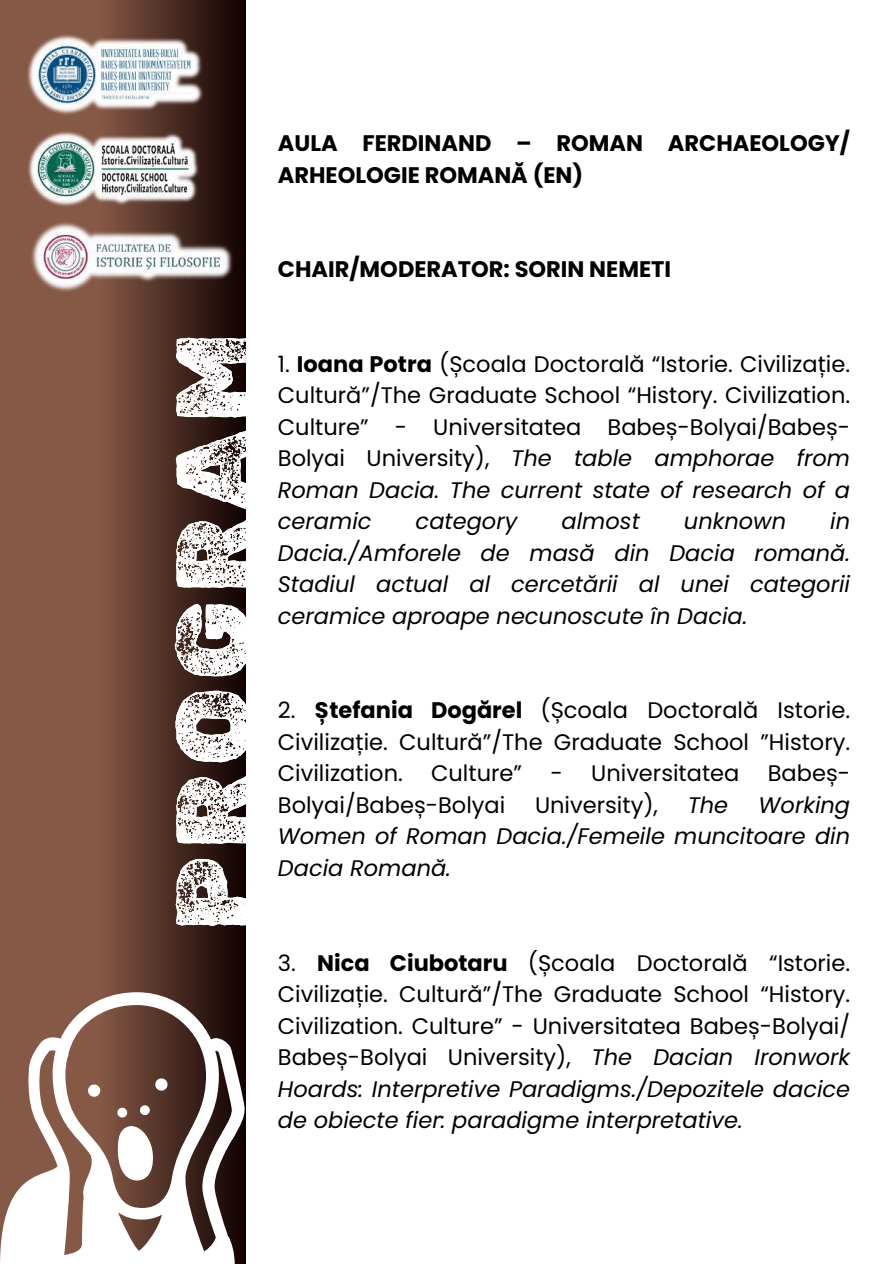
<style>
.page{position:relative;width:894px;height:1264px;background:#fff}
.page>*{position:absolute;margin:0;border:0;box-sizing:border-box;transform-origin:0 0}
.t1{font:105px "Rubik Dirt";letter-spacing:.075em;color:#fff}
.t2{font:22.5px/31.5px "Poppins";color:#000;text-align:justify}
.t3{font:italic 22.5px/31.5px "Poppins";color:#000;text-align:justify}
.t4{font:700 22.5px/31.5px "Poppins";color:#000}
.s1{font-weight:700}
.s2{font-style:italic}
</style>
<div class="page">
<svg style="left:0;top:0;width:245px;height:992px;background:#613d30"></svg>
<img style="left:14px;top:131px;width:201px;height:62px">
<img style="left:0;top:193px;width:246px;height:120px">
<img style="left:3px;top:18px;width:223px;height:113px">
<svg style="left:0;top:992px;width:245px;height:271px"></svg>
<p class="t4" style="left:278px;top:127px;width:573px">AULA FERDINAND – ROMAN ARCHAEOLOGY/<br>ARHEOLOGIE ROMANĂ (EN)</p>
<h1 class="t1" style="left:152px;top:930px;width:599px;rotate:-90deg">PROGRAM</h1>
<p class="t4" style="left:278px;top:253px;width:394px">CHAIR/MODERATOR: SORIN NEMETI</p>
<p class="t2" style="left:278px;top:348px;width:573px">1. <span class="s1">Ioana Potra</span> (Școala Doctorală “Istorie. Civilizație.<br>Cultură”/The Graduate School “History. Civilization.<br>Culture” - Universitatea Babeș-Bolyai/Babeș-Bolyai University), <span class="s2">The table amphorae from Roman Dacia. The current state of research of a ceramic</span></p>
<p class="t3" style="left:278px;top:505px;width:573px;text-indent:552px">in Dacia./Amforele de masă din Dacia romană.<br>Stadiul actual al cercetării al unei categorii ceramice aproape necunoscute în Dacia.</p>
<p class="t3" style="left:415px;top:505px;width:103px">category</p>
<p class="t3" style="left:561px;top:505px;width:80px">almost</p>
<p class="t3" style="left:683px;top:505px;width:104px">unknown</p>
<p class="t2" style="left:278px;top:694px;width:573px">2. <span class="s1">Ștefania Dogărel</span> (Școala Doctorală Istorie.<br>Civilizație. Cultură”/The Graduate School ”History.<br>Civilization.</p>
<p class="t2" style="left:431px;top:757px;width:92px">Culture”</p>
<p class="t2" style="left:550px;top:757px;width:190px">- Universitatea</p>
<p class="t2" style="left:767px;top:757px;width:84px">Babeș-</p>
<p class="t2" style="left:278px;top:789px;width:229px">Bolyai/Babeș-Bolyai</p>
<p class="t2" style="left:535px;top:789px;width:124px">University),</p>
<p class="t3" style="left:687px;top:789px;width:42px">The</p>
<p class="t3" style="left:278px;top:789px;width:573px;text-indent:480px">Working Women of Roman Dacia./Femeile muncitoare din Dacia Romană.</p>
<p class="t2" style="left:278px;top:946px;width:573px">3. <span class="s1">Nica Ciubotaru</span> (Școala Doctorală “Istorie.<br>Civilizație. Cultură”/The Graduate School “History.<br>Civilization. Culture” - Universitatea Babeș-Bolyai/ Babeș-Bolyai University), <span class="s2">The Dacian Ironwork Hoards: Interpretive Paradigms./Depozitele dacice de obiecte fier: paradigme interpretative.</span></p>
</div>
